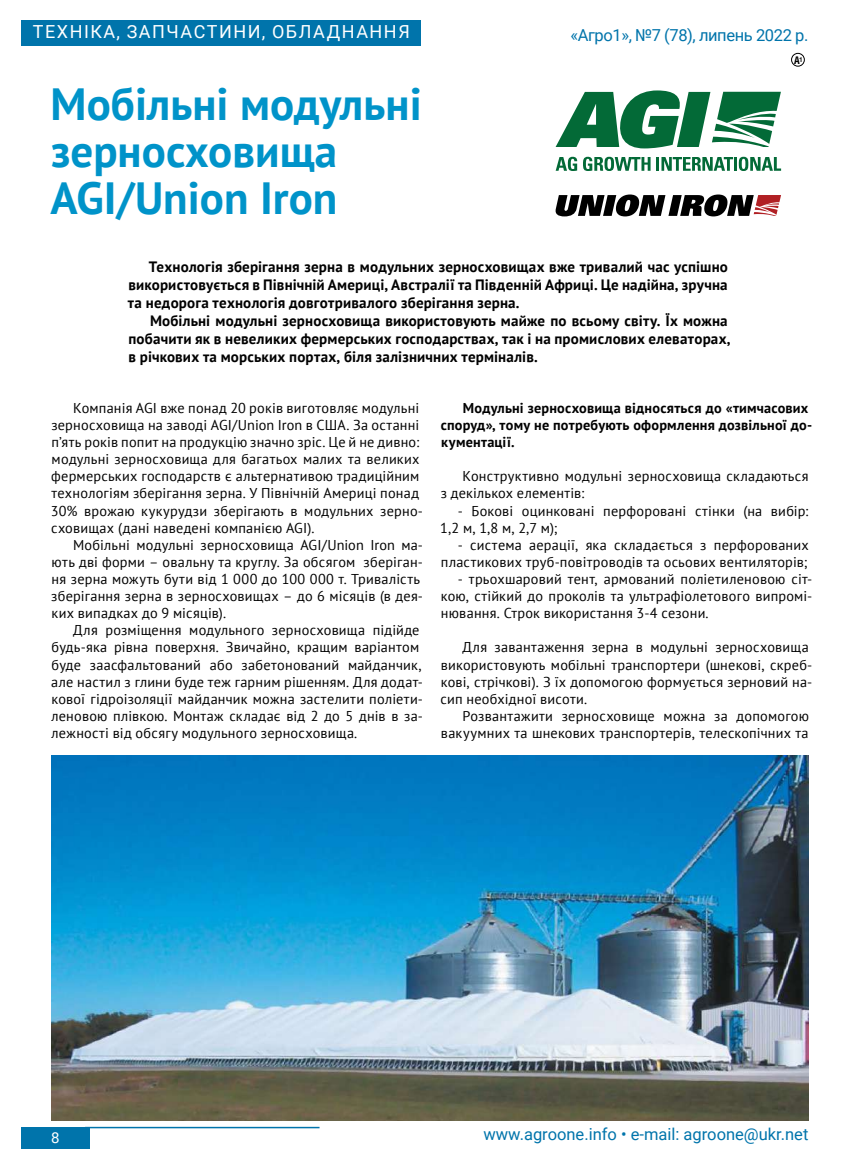
<style>
.page{position:relative;width:851px;height:1174px;background:#fff}
.page>*{position:absolute;margin:0;border:0;box-sizing:border-box;transform-origin:0 0}
.t1{font:700 45px/47.2px "PT Sans";color:#0093c9}
.t2{font:18px "Roboto";letter-spacing:.085em;color:#fff}
.t3{font:16.5px "Roboto";color:#0074ab}
.t4{font:16.5px "Roboto";letter-spacing:-.025em;color:#0074ab}
.t5{font:700 15px/18px "PT Sans";letter-spacing:.01em;color:#000;text-align:justify}
.t6{font:15px "Roboto";color:#fff}
.t7{font:14.25px/17.1px "PT Sans";letter-spacing:.015em;color:#000}
.t8{font:700 14.25px/17.1px "PT Sans";letter-spacing:.015em;color:#000}
.t9{font:700 10.5px "Helios Cond C";color:#000}
.s1{font-size:6.9px}
</style>
<div class="page">
<div style="left:21px;top:1127px;width:68px;height:21px;background:#0074ab"></div>
<hr style="left:85px;top:1126px;width:234px;height:2px;background:#0074ab">
<div style="left:21px;top:20px;width:400px;height:26px;background:#0074ab"></div>
<div style="left:791px;top:53px;width:13px;height:13px;border:1px solid #000;border-radius:50%"></div>
<img style="left:52px;top:755px;width:756px;height:365px">
<svg style="left:555px;top:194px;width:226px;height:22px"></svg>
<svg style="left:555px;top:90px;width:225px;height:58px"></svg>
<svg style="left:555px;top:157px;width:22px;height:14px"></svg>
<svg style="left:583px;top:157px;width:67px;height:14px"></svg>
<hr style="left:656px;top:157px;width:3px;height:14px;background:#036a37">
<svg style="left:661px;top:157px;width:120px;height:14px"></svg>
<p class="t2" style="left:33px;top:19px;width:323px">ТЕХНІКА, запчастин и, обладнанн</p>
<p class="t2" style="left:398px;top:19px;width:13px">я</p>
<h1 class="t1" style="left:51px;top:79px;width:372px">Мобільні модульні зерносховища<br>AGI/Union Iron</h1>
<p class="t4" style="left:570px;top:23px;width:239px">«Агро1», №7 (78), липень 2022 р.</p>
<p class="t9" style="left:793px;top:54px;width:10px">A<span class="s1">1</span></p>
<p class="t5" style="left:128px;top:258px;width:601px;text-indent:21px">Технологія зберігання зерна в модульних зерносховищах вже тривалий час успішно використовується в Північній Америці, Австралії та Південній Африці. Це надійна, зручна та недорога технологія довготривалого зберігання зерна.</p>
<p class="t5" style="left:128px;top:312px;width:603px;text-align:left;text-indent:22px">Мобільні модульні зерносховища використовують майже по всьому світу. Їх можна побачити як в невеликих фермерських господарствах, так і на промислових елеваторах, в річкових та морських портах, біля залізничних терміналів.</p>
<p class="t7" style="left:51px;top:399px;width:372px;text-indent:22px">Компанія AGI вже понад 20 років виготовляє модульні зерносховища на заводі AGI/Union Iron в США. За останні п’ять років попит на продукцію значно зріс. Це й не дивно: модульні зерносховища для багатьох малих та великих фермерських господарств є альтернативою традиційним технологіям зберігання зерна. У Північній Америці понад 30% врожаю кукурудзи зберігають в модульних зерно&shy;сховищах (дані наведені компанією AGI).</p>
<p class="t7" style="left:51px;top:536px;width:373px;text-indent:22px">Мобільні модульні зерносховища AGI/Union Iron ма&shy;ють дві форми – овальну та круглу. За обсягом зберіган&shy;ня зерна можуть бути від 1 000 до 100 000 т. Тривалість зберігання зерна в зерносховищах – до 6 місяців (в дея&shy;ких випадках до 9 місяців).</p>
<p class="t7" style="left:51px;top:621px;width:373px;text-indent:22px">Для розміщення модульного зерносховища підійде будь-яка рівна поверхня. Звичайно, кращим варіантом буде заасфальтований або забетонований майданчик, але настил з глини буде теж гарним рішенням. Для додат&shy;кової гідроізоляції майданчик можна застелити поліети&shy;леновою плівкою. Монтаж складає від 2 до 5 днів в за&shy;лежності від обсягу модульного зерносховища.</p>
<p class="t8" style="left:440px;top:399px;width:373px;text-indent:22px">Модульні зерносховища відносяться до «тимчасових споруд», тому не потребують оформлення дозвільної до&shy;кументації.</p>
<p class="t7" style="left:440px;top:467px;width:369px;text-indent:22px">Конструктивно модульні зерносховища складаються з декількох елементів:</p>
<p class="t7" style="left:440px;top:501px;width:369px;text-indent:18px">- Бокові оцинковані перфоровані стінки (на вибір:<br>1,2 м, 1,8 м, 2,7 м);</p>
<p class="t7" style="left:441px;top:536px;width:369px;text-align:right">- система аерації, яка складається з перфорованих пластикових труб-повітроводів та осьових вентиляторів;</p>
<p class="t7" style="left:441px;top:570px;width:373px;text-align:justify;text-indent:17px">- трьохшаровий тент, армований поліетиленовою сіт&shy;кою, стійкий до проколів та ультрафіолетового випромі&shy;нювання. Строк використання 3-4 сезони.</p>
<p class="t7" style="left:440px;top:638px;width:373px;text-indent:22px">Для завантаження зерна в модульні зерносховища використовують мобільні транспортери (шнекові, скреб&shy;кові, стрічкові). З їх допомогою формується зерновий на&shy;сип необхідної висоти.</p>
<p class="t7" style="left:441px;top:707px;width:369px;text-align:right">Розвантажити зерносховище можна за допомогою вакуумних та шнекових транспортерів, телескопічних та</p>
<p class="t6" style="left:51px;top:1127px;width:10px">8</p>
<p class="t3" style="left:483px;top:1122px;width:326px">www.agroone.info • e-mail: agroone@ukr.net</p>
</div>
